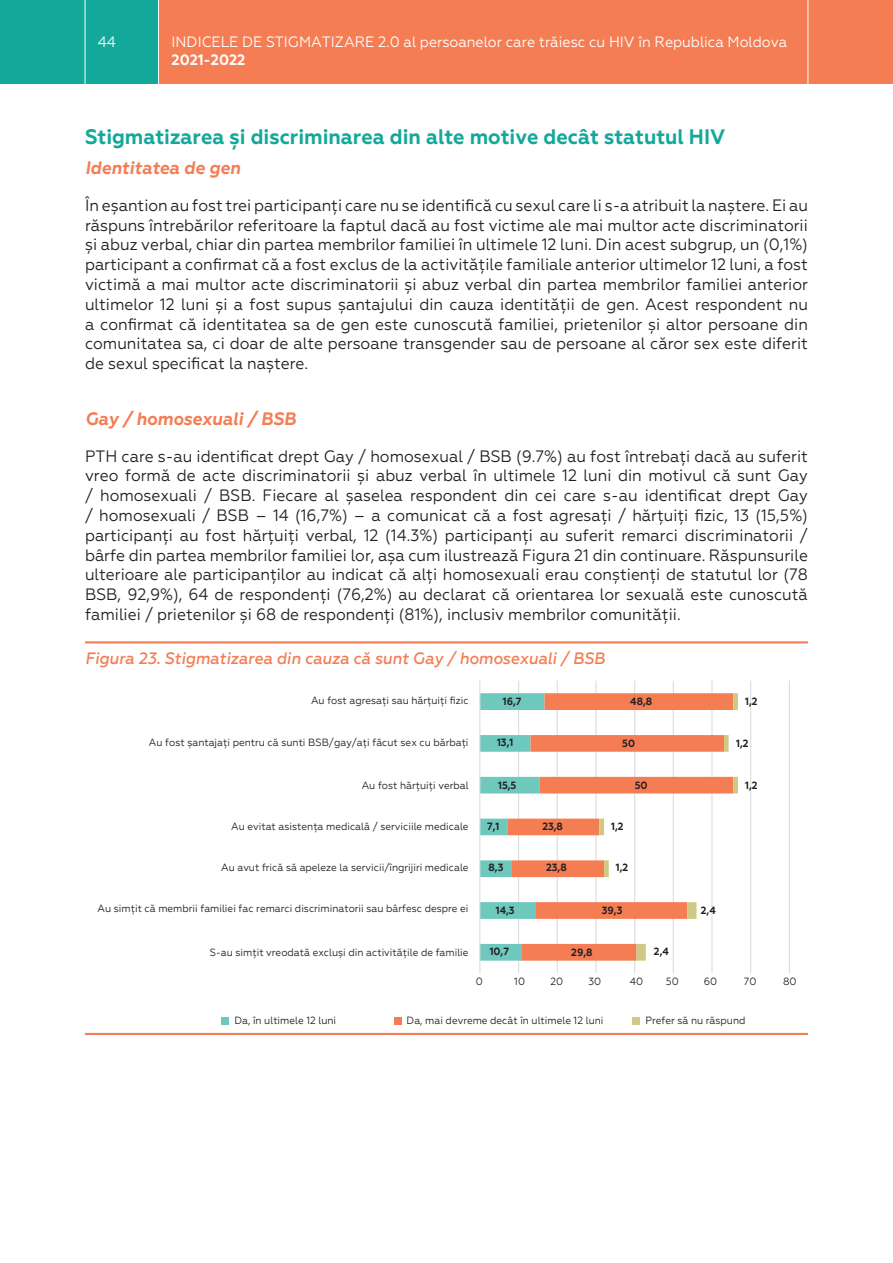
<style>
.page{position:relative;width:893px;height:1263px;background:#fff}
.page>*{position:absolute;margin:0;border:0;box-sizing:border-box;transform-origin:0 0}
.t1{font:700 21px "Geometria";color:#13a99a;scale:.95 1}
.t2{font:italic 700 18px "Geometria";color:#f47d54;scale:.95 1}
.t3{font:16.5px/19.8px "Geometria";color:#231f20;text-align:justify;scale:.95 1}
.t4{font:italic 500 16.5px "Geometria";color:#f47d54;scale:.95 1}
.t5{font:15px "Geometria";color:#fff;scale:.95 1}
.t6{font:700 15px "Geometria";color:#fff;scale:.95 1}
.t7{font:10.5px "Geometria";color:#231f20;scale:.95 1}
.t8{font:700 10.5px "Geometria";color:#231f20;scale:.95 1}
</style>
<div class="page">
<div style="left:0;top:0;width:893px;height:84px;background:#f47d54"></div>
<div style="left:0;top:0;width:158px;height:84px;background:#13a99a"></div>
<hr style="left:158px;top:0;width:1px;height:84px;background:#fff">
<hr style="left:808px;top:0;width:1px;height:84px;background:#fff">
<hr style="left:85px;top:0;width:1px;height:84px;background:#fff">
<hr style="left:85px;top:641px;width:723px;height:2px;background:#f47d54">
<hr style="left:85px;top:1033px;width:723px;height:2px;background:#f47d54">
<hr style="left:789px;top:681px;width:1px;height:292px;background:#dcdddf">
<hr style="left:750px;top:681px;width:1px;height:292px;background:#dcdddf">
<hr style="left:711px;top:681px;width:1px;height:292px;background:#dcdddf">
<hr style="left:673px;top:681px;width:1px;height:292px;background:#dcdddf">
<hr style="left:634px;top:681px;width:1px;height:292px;background:#dcdddf">
<hr style="left:595px;top:681px;width:1px;height:292px;background:#dcdddf">
<hr style="left:557px;top:681px;width:1px;height:292px;background:#dcdddf">
<hr style="left:518px;top:681px;width:1px;height:292px;background:#dcdddf">
<svg style="left:480px;top:693px;width:27px;height:268px"></svg>
<svg style="left:507px;top:693px;width:92px;height:268px"></svg>
<svg style="left:599px;top:693px;width:139px;height:268px"></svg>
<hr style="left:479px;top:681px;width:1px;height:292px;background:#dcdddf">
<div style="left:221px;top:1017px;width:7px;height:7px;background:#6ec8be"></div>
<div style="left:394px;top:1017px;width:7px;height:7px;background:#f47d54"></div>
<div style="left:633px;top:1017px;width:7px;height:7px;background:#cec984"></div>
<p class="t5" style="left:98px;top:33px;width:20px">44</p>
<p class="t5" style="left:172px;top:33px;width:649px">INDICELE DE STIGMATIZARE 2.0 al persoanelor care trăiesc cu HIV în Republica Moldova</p>
<p class="t6" style="left:172px;top:51px;width:79px">2021-2022</p>
<p class="t1" style="left:85px;top:124px;width:675px">Stigmatizarea și discriminarea din alte motive decât statutul HIV</p>
<p class="t2" style="left:85px;top:157px;width:165px">Identitatea de gen</p>
<p class="t3" style="left:85px;top:195px;width:762px">În eșantion au fost trei participanți care nu se identifică cu sexul care li s-a atribuit la naștere. Ei au răspuns întrebărilor referitoare la faptul dacă au fost victime ale mai multor acte discriminatorii și abuz verbal, chiar din partea membrilor familiei în ultimele 12 luni. Din acest subgrup, un (0,1%) participant a confirmat că a fost exclus de la activitățile familiale anterior ultimelor 12 luni, a fost victimă a mai multor acte discriminatorii și abuz verbal din partea membrilor familiei anterior ultimelor 12 luni și a fost supus șantajului din cauza identității de gen. Acest respondent nu a confirmat că identitatea sa de gen este cunoscută familiei, prietenilor și altor persoane din comunitatea sa, ci doar de alte persoane transgender sau de persoane al căror sex este diferit de sexul specificat la naștere.</p>
<p class="t2" style="left:85px;top:408px;width:224px">Gay / homosexuali / BSB</p>
<p class="t3" style="left:85px;top:446px;width:762px">PTH care s-au identificat drept Gay / homosexual / BSB (9.7%) au fost întrebați dacă au suferit vreo formă de acte discriminatorii și abuz verbal în ultimele 12 luni din motivul că sunt Gay / homosexuali / BSB. Fiecare al șaselea respondent din cei care s-au identificat drept Gay / homosexuali / BSB – 14 (16,7%) – a comunicat că a fost agresați / hărțuiți fizic, 13 (15,5%) participanți au fost hărțuiți verbal, 12 (14.3%) participanți au suferit remarci discriminatorii / bârfe din partea membrilor familiei lor, așa cum ilustrează Figura 21 din continuare. Răspunsurile ulterioare ale participanților au indicat că alți homosexuali erau conștienți de statutul lor (78<br>BSB, 92,9%), 64 de respondenți (76,2%) au declarat că orientarea lor sexuală este cunoscută familiei / prietenilor și 68 de respondenți (81%), inclusiv membrilor comunității.</p>
<p class="t4" style="left:85px;top:648px;width:549px">Figura 23. Stigmatizarea din cauza că sunt Gay / homosexuali / BSB</p>
<p class="t8" style="left:745px;top:695px;width:15px">1,2</p>
<p class="t8" style="left:736px;top:737px;width:15px">1,2</p>
<p class="t8" style="left:745px;top:779px;width:15px">1,2</p>
<p class="t8" style="left:611px;top:820px;width:15px">1,2</p>
<p class="t8" style="left:616px;top:861px;width:15px">1,2</p>
<p class="t8" style="left:701px;top:904px;width:17px">2,4</p>
<p class="t8" style="left:654px;top:945px;width:17px">2,4</p>
<p class="t7" style="left:311px;top:694px;width:167px">Au fost agresați sau hărțuiți fizic</p>
<p class="t7" style="left:149px;top:737px;width:338px">Au fost șantajați pentru că sunti BSB/gay/ați făcut sex cu bărbați</p>
<p class="t7" style="left:362px;top:779px;width:114px">Au fost hărțuiți verbal</p>
<p class="t7" style="left:231px;top:820px;width:251px">Au evitat asistența medicală / serviciile medicale</p>
<p class="t7" style="left:221px;top:862px;width:262px">Au avut frică să apeleze la servicii/îngrijiri medicale</p>
<p class="t8" style="left:503px;top:695px;width:21px">16,7</p>
<p class="t8" style="left:497px;top:736px;width:19px">13,1</p>
<p class="t8" style="left:498px;top:779px;width:21px">15,5</p>
<p class="t8" style="left:487px;top:820px;width:14px">7,1</p>
<p class="t8" style="left:489px;top:861px;width:17px">8,3</p>
<p class="t8" style="left:496px;top:904px;width:21px">14,3</p>
<p class="t8" style="left:490px;top:945px;width:22px">10,7</p>
<p class="t8" style="left:630px;top:695px;width:25px">48,8</p>
<p class="t8" style="left:622px;top:737px;width:15px">50</p>
<p class="t8" style="left:635px;top:779px;width:15px">50</p>
<p class="t8" style="left:542px;top:820px;width:23px">23,8</p>
<p class="t8" style="left:546px;top:861px;width:23px">23,8</p>
<p class="t7" style="left:98px;top:903px;width:392px">Au simțit că membrii familiei fac remarci discriminatorii sau bârfesc despre ei</p>
<p class="t8" style="left:602px;top:904px;width:23px">39,3</p>
<p class="t8" style="left:571px;top:946px;width:24px">29,8</p>
<p class="t7" style="left:210px;top:946px;width:274px">S-au simțit vreodată excluși din activitățile de familie</p>
<p class="t7" style="left:476px;top:975px;width:9px">0</p>
<p class="t7" style="left:514px;top:975px;width:13px">10</p>
<p class="t7" style="left:550px;top:975px;width:15px">20</p>
<p class="t7" style="left:588px;top:975px;width:15px">30</p>
<p class="t7" style="left:630px;top:975px;width:16px">40</p>
<p class="t7" style="left:666px;top:975px;width:15px">50</p>
<p class="t7" style="left:704px;top:975px;width:16px">60</p>
<p class="t7" style="left:744px;top:975px;width:15px">70</p>
<p class="t7" style="left:783px;top:975px;width:16px">80</p>
<p class="t7" style="left:234px;top:1014px;width:109px">Da, în ultimele 12 luni</p>
<p class="t7" style="left:407px;top:1014px;width:209px">Da, mai devreme decât în ultimele 12 luni</p>
<p class="t7" style="left:645px;top:1014px;width:107px">Prefer să nu răspund</p>
</div>
